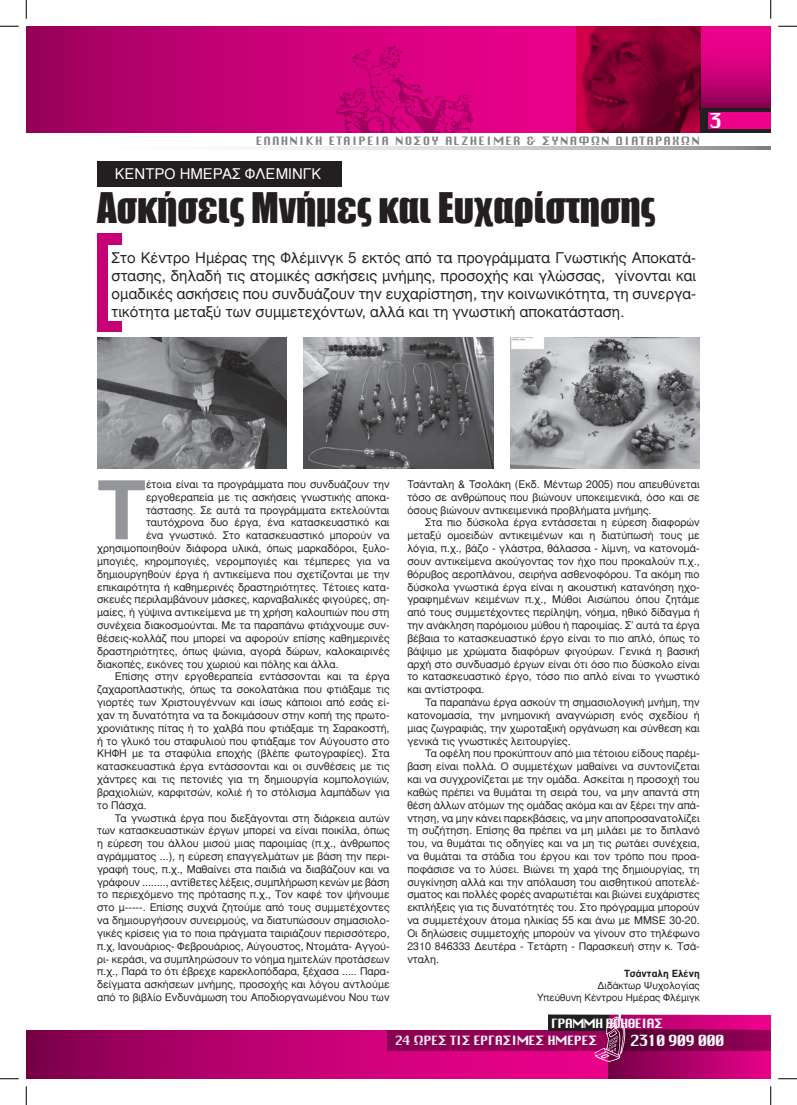
<style>
.page{position:relative;width:797px;height:1105px;background:#fff}
.page>*{position:absolute;margin:0;border:0;box-sizing:border-box;transform-origin:0 0}
.t1{font:700 82.5px "Gr Helvetica";color:#939598}
.t2{font:38.75px "Impact";color:#231f20}
.t3{font:20px "Delphi";color:#fff}
.t4{font:15px/18px "Gr Helvetica";color:#231f20;text-align:justify}
.t5{font:15px "Gr Helvetica";color:#fff}
.t6{font:15px "Delphi";letter-spacing:-.09em;color:#fff}
.t7{font:12.5px "Delphi";letter-spacing:-.05em;color:#fff}
.t8{font:12.5px "Delphi";letter-spacing:-.08em;color:#fff}
.t9{font:11.25px "Delphi";letter-spacing:.1em;color:#808285}
.t10{font:10.75px/12.9px "Gr Helvetica";color:#231f20;text-align:justify}
.t11{font:10px/12px "Gr Helvetica";color:#231f20;text-align:right}
.t12{font:700 10px "Gr Helvetica";color:#231f20}
</style>
<div class="page">
<div style="left:548px;top:1015px;width:222px;height:15px;background:#ed028c"></div>
<svg style="left:638px;top:1015px;width:116px;height:15px"></svg>
<div style="left:548px;top:1015px;width:61px;height:15px;background:#231f20"></div>
<svg style="left:580px;top:1014px;width:58px;height:16px"></svg>
<svg style="left:26px;top:1030px;width:744px;height:49px;background:#ac0167"></svg>
<svg style="left:26px;top:26px;width:551px;height:107px;background:#c40074"></svg>
<svg style="left:700px;top:26px;width:70px;height:83px;background:#c80176"></svg>
<svg style="left:336px;top:46px;width:138px;height:87px;background:#ce007a"></svg>
<svg style="left:275px;top:146px;width:495px;height:4px;background:#c7c8c9"></svg>
<img style="left:577px;top:26px;width:123px;height:107px">
<div style="left:699px;top:109px;width:71px;height:24px;background:#231f20"></div>
<div style="left:708px;top:113px;width:62px;height:16px;background:#ed028c"></div>
<div style="left:97px;top:161px;width:245px;height:25px;background:#231f20"></div>
<img style="left:97px;top:337px;width:189px;height:131px">
<div style="left:97px;top:234px;width:25px;height:98px;background:#c30175"></div>
<div style="left:108px;top:246px;width:591px;height:75px;background:#fff"></div>
<img style="left:304px;top:337px;width:189px;height:131px">
<img style="left:511px;top:337px;width:188px;height:131px">
<svg style="left:0;top:25px;width:19px;height:2px"></svg>
<svg style="left:778px;top:25px;width:19px;height:2px"></svg>
<svg style="left:0;top:1078px;width:19px;height:1px"></svg>
<svg style="left:778px;top:1078px;width:19px;height:1px"></svg>
<svg style="left:25px;top:0;width:2px;height:19px"></svg>
<svg style="left:25px;top:1086px;width:2px;height:19px"></svg>
<svg style="left:770px;top:0;width:1px;height:19px"></svg>
<svg style="left:770px;top:1086px;width:1px;height:19px"></svg>
<p class="t9" style="left:256px;top:134px;width:445px">ΕΛΛΗΝΙΚΗ ΕΤΑΙΡΕΙΑ ΝΟΣΟΥ ALZHEIMER &amp; ΣΥΝΑΦΩΝ ∆ΙΑΤΑΡΑΧΩΝ</p>
<h3 class="t5" style="left:115px;top:166px;width:208px">ΚΕΝΤΡΟ ΗΜΕΡΑΣ ΦΛΕΜΙΝΓΚ</h3>
<h2 class="t2" style="left:97px;top:183px;width:560px">Ασκήσεις Μνήµες και Ευχαρίστησης</h2>
<p class="t4" style="left:112px;top:249px;width:586px">Στο Κέντρο Ημέρας της Φλέμινγκ 5 εκτός από τα προγράμματα Γνωστικής Αποκατά&shy;στασης, δηλαδή τις ατομικές ασκήσεις μνήμης, προσοχής και γλώσσας, γίνονται και ομαδικές ασκήσεις που συνδυάζουν την ευχαρίστηση, την κοινωνικότητα, τη συνεργα&shy;τικότητα μεταξύ των συμμετεχόντων, αλλά και τη γνωστική αποκατάσταση.</p>
<h3 class="t3" style="left:708px;top:108px;width:15px">3</h3>
<h1 class="t1" style="left:97px;top:467px;width:50px">Τ</h1>
<p class="t10" style="left:146px;top:478px;width:245px">έτοια είναι τα προγράμματα που συνδυάζουν την</p>
<p class="t10" style="left:146px;top:491px;width:245px">εργοθεραπεία με τις ασκήσεις γνωστικής αποκα-</p>
<p class="t10" style="left:146px;top:504px;width:245px">τάστασης. Σε αυτά τα προγράμματα εκτελούνται</p>
<p class="t10" style="left:146px;top:517px;width:245px">ταυτόχρονα δυο έργα, ένα κατασκευαστικό και</p>
<p class="t10" style="left:146px;top:529px;width:245px">ένα γνωστικό. Στο κατασκευαστικό μπορούν να</p>
<p class="t10" style="left:97px;top:542px;width:294px">χρησιμοποιηθούν διάφορα υλικά, όπως μαρκαδόροι, ξυλο-</p>
<p class="t10" style="left:97px;top:555px;width:294px">μπογιές, κηρομπογιές, νερομπογιές και τέμπερες για να</p>
<p class="t10" style="left:97px;top:568px;width:294px">δημιουργηθούν έργα ή αντικείμενα που σχετίζονται με την</p>
<p class="t10" style="left:97px;top:581px;width:294px">επικαιρότητα ή καθημερινές δραστηριότητες. Τέτοιες κατα-</p>
<p class="t10" style="left:97px;top:593px;width:294px">σκευές περιλαμβάνουν μάσκες, καρναβαλικές φιγούρες, ση-</p>
<p class="t10" style="left:97px;top:606px;width:294px">μαίες, ή γύψινα αντικείμενα με τη χρήση καλουπιών που στη</p>
<p class="t10" style="left:97px;top:619px;width:294px">συνέχεια διακοσμούνται. Με τα παραπάνω φτιάχνουμε συν-</p>
<p class="t10" style="left:97px;top:632px;width:294px">θέσεις-κολλάζ που μπορεί να αφορούν επίσης καθημερινές</p>
<p class="t10" style="left:97px;top:645px;width:294px">δραστηριότητες, όπως ψώνια, αγορά δώρων, καλοκαιρινές</p>
<p class="t10" style="left:97px;top:658px;width:243px">διακοπές, εικόνες του χωριού και πόλης και άλλα.</p>
<p class="t10" style="left:115px;top:670px;width:276px">Επίσης στην εργοθεραπεία εντάσσονται και τα έργα</p>
<p class="t10" style="left:97px;top:683px;width:294px">ζαχαροπλαστικής, όπως τα σοκολατάκια που φτιάξαμε τις</p>
<p class="t10" style="left:97px;top:696px;width:294px">γιορτές των Χριστουγέννων και ίσως κάποιοι από εσάς εί-</p>
<p class="t10" style="left:97px;top:709px;width:294px">χαν τη δυνατότητα να τα δοκιμάσουν στην κοπή της πρωτο-</p>
<p class="t10" style="left:97px;top:722px;width:294px">χρονιάτικης πίτας ή το χαλβά που φτιάξαμε τη Σαρακοστή,</p>
<p class="t10" style="left:97px;top:735px;width:294px">ή το γλυκό του σταφυλιού που φτιάξαμε τον Αύγουστο στο</p>
<p class="t10" style="left:97px;top:747px;width:294px">ΚΗΦΗ με τα σταφύλια εποχής (βλέπε φωτογραφίες). Στα</p>
<p class="t10" style="left:97px;top:760px;width:294px">κατασκευαστικά έργα εντάσσονται και οι συνθέσεις με τις</p>
<p class="t10" style="left:97px;top:773px;width:294px">χάντρες και τις πετονιές για τη δημιουργία κομπολογιών,</p>
<p class="t10" style="left:97px;top:786px;width:294px">βραχιολιών, καρφιτσών, κολιέ ή το στόλισμα λαμπάδων για</p>
<p class="t10" style="left:97px;top:799px;width:51px">το Πάσχα.</p>
<p class="t10" style="left:115px;top:811px;width:276px">Τα γνωστικά έργα που διεξάγονται στη διάρκεια αυτών</p>
<p class="t10" style="left:97px;top:824px;width:294px">των κατασκευαστικών έργων μπορεί να είναι ποικίλα, όπως</p>
<p class="t10" style="left:97px;top:837px;width:294px">η εύρεση του άλλου μισού μιας παροιμίας (π.χ., άνθρωπος</p>
<p class="t10" style="left:97px;top:850px;width:294px">αγράμματος ...), η εύρεση επαγγελμάτων με βάση την περι-</p>
<p class="t10" style="left:97px;top:863px;width:294px">γραφή τους, π.χ., Μαθαίνει στα παιδιά να διαβάζουν και να</p>
<p class="t10" style="left:97px;top:876px;width:294px">γράφουν ........, αντίθετες λέξεις, συμπλήρωση κενών με βάση</p>
<p class="t10" style="left:97px;top:888px;width:294px">το περιεχόμενο της πρότασης π.χ., Τον καφέ τον ψήνουμε</p>
<p class="t10" style="left:97px;top:901px;width:294px">στο μ-----. Επίσης συχνά ζητούμε από τους συμμετέχοντες</p>
<p class="t10" style="left:97px;top:914px;width:294px">να δημιουργήσουν συνειρμούς, να διατυπώσουν σημασιολο-</p>
<p class="t10" style="left:97px;top:927px;width:294px">γικές κρίσεις για το ποια πράγματα ταιριάζουν περισσότερο,</p>
<p class="t10" style="left:97px;top:940px;width:294px">π.χ, Ιανουάριος- Φεβρουάριος, Αύγουστος, Ντομάτα- Αγγού-</p>
<p class="t10" style="left:97px;top:953px;width:294px">ρι- κεράσι, να συμπληρώσουν το νόημα ημιτελών προτάσεων</p>
<p class="t10" style="left:97px;top:965px;width:294px">π.χ., Παρά το ότι έβρεχε καρεκλοπόδαρα, ξέχασα ..... Παρα-</p>
<p class="t10" style="left:97px;top:978px;width:294px">δείγματα ασκήσεων μνήμης, προσοχής και λόγου αντλούμε</p>
<p class="t10" style="left:97px;top:991px;width:294px">από το βιβλίο Ενδυνάμωση του Αποδιοργανωμένου Νου των</p>
<p class="t10" style="left:407px;top:478px;width:294px">Τσάνταλη &amp; Τσολάκη (Εκδ. Μέντωρ 2005) που απευθύνεται τόσο σε ανθρώπους που βιώνουν υποκειμενικά, όσο και σε όσους βιώνουν αντικειμενικά προβλήματα μνήμης.</p>
<p class="t10" style="left:407px;top:517px;width:294px;text-indent:18px">Στα πιο δύσκολα έργα εντάσσεται η εύρεση διαφορών μεταξύ ομοειδών αντικειμένων και η διατύπωσή τους με λόγια, π.χ., βάζο - γλάστρα, θάλασσα - λίμνη, να κατονομά&shy;σουν αντικείμενα ακούγοντας τον ήχο που προκαλούν π.χ., θόρυβος αεροπλάνου, σειρήνα ασθενοφόρου. Τα ακόμη πιο δύσκολα γνωστικά έργα είναι η ακουστική κατανόηση ηχο&shy;γραφημένων κειμένων π.χ., Μύθοι Αισώπου όπου ζητάμε από τους συμμετέχοντες περίληψη, νόημα, ηθικό δίδαγμα ή την ανάκληση παρόμοιου μύθου ή παροιμίας. Σ’ αυτά τα έργα βέβαια το κατασκευαστικό έργο είναι το πιο απλό, όπως το βάψιμο με χρώματα διαφόρων φιγούρων. Γενικά η βασική αρχή στο συνδυασμό έργων είναι ότι όσο πιο δύσκολο είναι το κατασκευαστικό έργο, τόσο πιο απλό είναι το γνωστικό και αντίστροφα.</p>
<p class="t10" style="left:407px;top:696px;width:294px;text-indent:18px">Τα παραπάνω έργα ασκούν τη σημασιολογική μνήμη, την κατονομασία, την μνημονική αναγνώριση ενός σχεδίου ή μιας ζωγραφιάς, την χωροταξική οργάνωση και σύνθεση και γενικά τις γνωστικές λειτουργίες.</p>
<p class="t10" style="left:407px;top:747px;width:294px;text-indent:18px">Τα οφέλη που προκύπτουν από μια τέτοιου είδους παρέμ&shy;βαση είναι πολλά. Ο συμμετέχων μαθαίνει να συντονίζεται και να συγχρονίζεται με την ομάδα. Ασκείται η προσοχή του καθώς πρέπει να θυμάται τη σειρά του, να μην απαντά στη θέση άλλων ατόμων της ομάδας ακόμα και αν ξέρει την απά&shy;ντηση, να μην κάνει παρεκβάσεις, να μην αποπροσανατολίζει τη συζήτηση. Επίσης θα πρέπει να μη μιλάει με το διπλανό του, να θυμάται τις οδηγίες και να μη τις ρωτάει συνέχεια, να θυμάται τα στάδια του έργου και τον τρόπο που προα&shy;ποφάσισε να το λύσει. Βιώνει τη χαρά της δημιουργίας, τη συγκίνηση αλλά και την απόλαυση του αισθητικού αποτελέ&shy;σματος και πολλές φορές αναρωτιέται και βιώνει ευχάριστες εκπλήξεις για τις δυνατότητές του. Στο πρόγραμμα μπορούν να συμμετέχουν άτομα ηλικίας 55 και άνω με MMSE 30-20.<br>Οι δηλώσεις συμμετοχής μπορούν να γίνουν στο τηλέφωνο 2310 846333 Δευτέρα - Τετάρτη - Παρασκευή στην κ. Τσά&shy;νταλη.</p>
<p class="t12" style="left:624px;top:968px;width:77px">Τσάνταλη Ελένη</p>
<p class="t11" style="left:537px;top:979px;width:164px">Διδάκτωρ Ψυχολογίας<br>Υπεύθυνη Κέντρου Ημέρας Φλέμιγκ</p>
<p class="t8" style="left:551px;top:1015px;width:113px">ΓΡΑΜΜΗ ΒΟΗΘΕΙΑΣ</p>
<p class="t7" style="left:394px;top:1033px;width:204px">24 ΩΡΕΣ ΤΙΣ ΕΡΓΑΣΙΜΕΣ ΗΜΕΡΕΣ</p>
<h3 class="t6" style="left:629px;top:1031px;width:97px">2310 909 000</h3>
</div>
